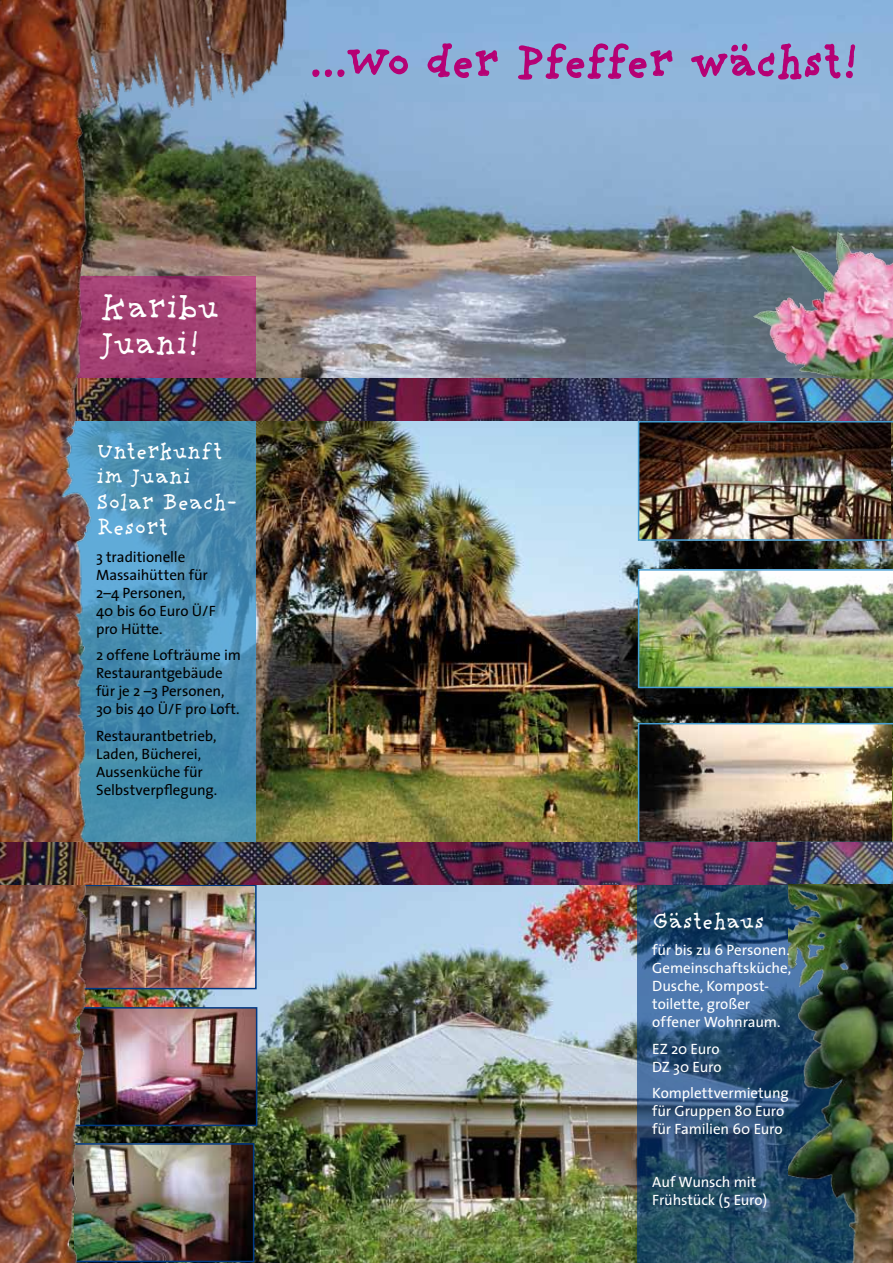
<style>
.page{position:relative;width:893px;height:1263px;background:#fff}
.page>*{position:absolute;margin:0;border:0;box-sizing:border-box;transform-origin:0 0}
.t1{font:48px "Cheers";color:#b60074}
.t2{font:36px/36px "Cheers";letter-spacing:-.005em;color:#fff}
.t3{font:24px/25.5px "Cheers";letter-spacing:.005em;color:#fff}
.t4{font:15px/18px "The Sans";letter-spacing:-.005em;color:#000}
.t5{font:15px/18px "The Sans";letter-spacing:-.01em;color:#fff}
</style>
<div class="page">
<img style="left:384px;top:421px;width:509px;height:421px">
<img style="left:638px;top:421px;width:255px;height:120px">
<img style="left:638px;top:569px;width:255px;height:119px">
<img style="left:638px;top:723px;width:255px;height:119px">
<img style="left:384px;top:0;width:509px;height:378px">
<img style="left:384px;top:884px;width:254px;height:379px">
<img style="left:384px;top:378px;width:509px;height:43px">
<img style="left:753px;top:232px;width:140px;height:146px">
<svg style="left:384px;top:41px;width:25px;height:62px;background:#8fa0cf"></svg>
<svg style="left:427px;top:33px;width:72px;height:80px;background:#90a2d0"></svg>
<svg style="left:517px;top:43px;width:156px;height:70px;background:#93a0ce"></svg>
<svg style="left:690px;top:43px;width:166px;height:42px;background:#9595c9"></svg>
<svg style="left:638px;top:884px;width:151px;height:379px;background:#2d5477"></svg>
<img style="left:0;top:0;width:384px;height:1263px">
<img style="left:0;top:842px;width:893px;height:42px">
<img style="left:789px;top:884px;width:104px;height:379px">
<h1 class="t1" style="left:309px;top:31px;width:552px">...Wo der Pfeffer wächst!</h1>
<h2 class="t2" style="left:99px;top:290px;width:121px">Karibu<br>Juani!</h2>
<h3 class="t3" style="left:96px;top:439px;width:143px">Unterkunft im Juani<br>Solar Beach-<br>Resort</h3>
<p class="t4" style="left:96px;top:547px;width:121px">3 traditionelle<br>Massaihütten für<br>2–4 Personen,<br>40 bis 60 Euro Ü/F pro Hütte.</p>
<p class="t4" style="left:96px;top:646px;width:146px">2 offene Lofträume im<br>Restaurantgebäude für je 2 –3 Personen,<br>30 bis 40 Ü/F pro Loft.</p>
<p class="t4" style="left:96px;top:726px;width:123px">Restaurantbetrieb,<br>Laden, Bücherei,<br>Aussenküche für<br>Selbstverpflegung.</p>
<h3 class="t3" style="left:652px;top:909px;width:114px">Gästehaus</h3>
<p class="t5" style="left:652px;top:941px;width:140px">für bis zu 6 Personen.<br>Gemeinschaftsküche,<br>Dusche, Kompost&shy;toilette, großer offener Wohnraum.</p>
<p class="t5" style="left:652px;top:1039px;width:71px">EZ 20 Euro<br>DZ 30 Euro</p>
<p class="t5" style="left:652px;top:1084px;width:138px">Komplettvermietung für Gruppen 80 Euro für Familien 60 Euro</p>
<p class="t5" style="left:652px;top:1173px;width:117px">Auf Wunsch mit<br>Frühstück (5 Euro)</p>
</div>
